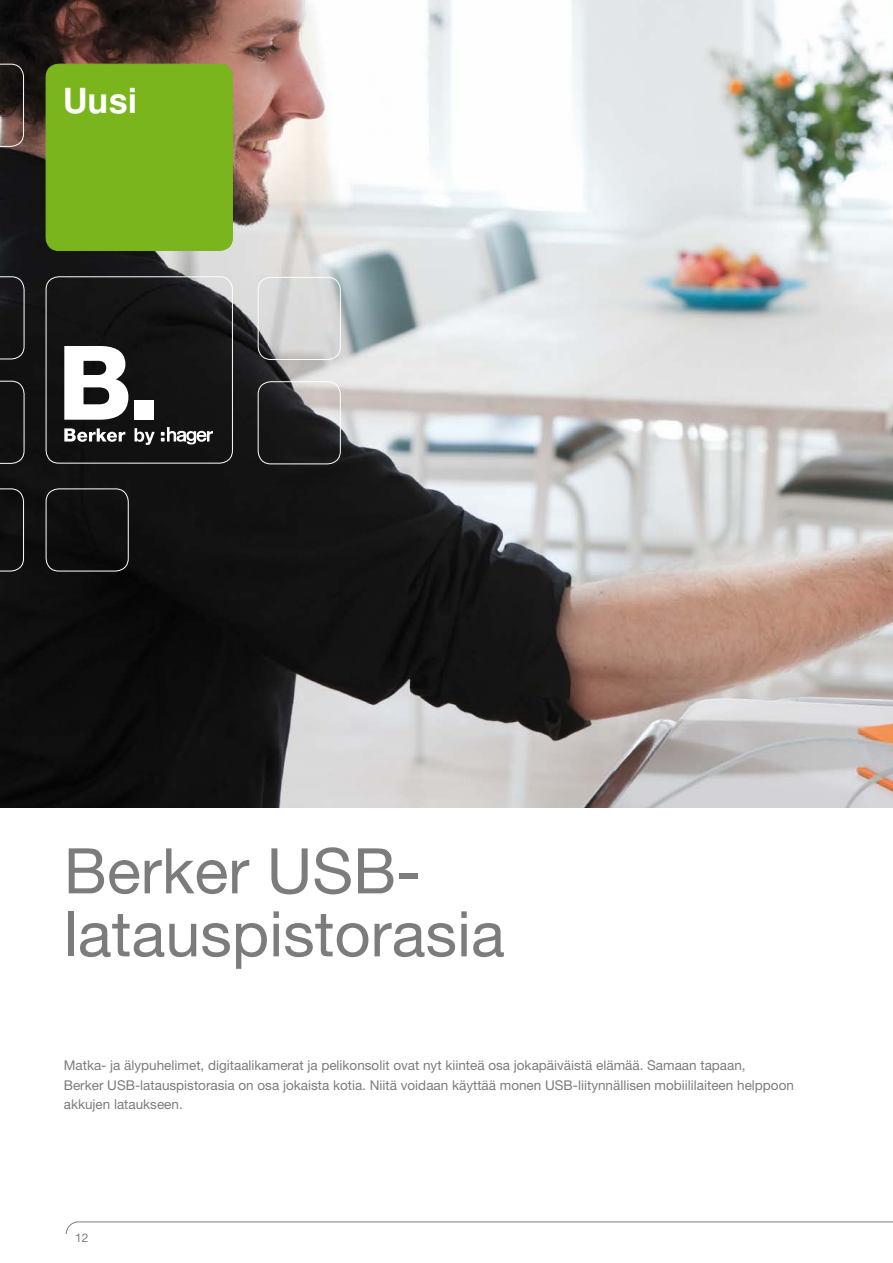
<style>
.page{position:relative;width:893px;height:1263px;background:#fff}
.page>*{position:absolute;margin:0;border:0;box-sizing:border-box;transform-origin:0 0}
.t1{font:63px/63px "Helvetica Neue LT Pro";color:#7b7c7e}
.t2{font:700 34.5px "Nimbus San LOT";color:#fff}
.t3{font:13.5px/19.5px "Helvetica Neue LT Pro";color:#7b7c7e}
.t4{font:12px "Helvetica Neue LT Pro";color:#7b7c7e}
</style>
<div class="page">
<svg style="left:66px;top:1221px;width:827px;height:13px"></svg>
<img style="left:0;top:0;width:893px;height:808px">
<div style="left:46px;top:276px;width:187px;height:187px;border:1px solid #fff;border-radius:13px"></div>
<svg style="left:0;top:381px;width:24px;height:83px;background:#1a1a1a"></svg>
<svg style="left:0;top:276px;width:24px;height:83px;background:#1d1d1f"></svg>
<svg style="left:64px;top:346px;width:64px;height:74px"></svg>
<div style="left:135px;top:400px;width:19px;height:20px;background:#fff"></div>
<svg style="left:161px;top:427px;width:52px;height:18px"></svg>
<svg style="left:64px;top:428px;width:61px;height:14px"></svg>
<svg style="left:135px;top:428px;width:20px;height:17px"></svg>
<div style="left:258px;top:381px;width:83px;height:83px;border:1px solid #fff;border-radius:13px"></div>
<div style="left:258px;top:277px;width:83px;height:83px;border:1px solid #fff;border-radius:13px"></div>
<svg style="left:0;top:488px;width:24px;height:83px;background:#1c1c1c"></svg>
<div style="left:46px;top:488px;width:83px;height:83px;border:1px solid #fff;border-radius:13px"></div>
<svg style="left:0;top:64px;width:24px;height:83px;background:#4e3e3a"></svg>
<div style="left:46px;top:64px;width:186px;height:186px;background:#7ab51d;border-radius:13px"></div>
<div style="left:46px;top:64px;width:187px;height:187px;border:1px solid #7ab51d;border-radius:13px"></div>
<p class="t2" style="left:63px;top:80px;width:76px">Uusi</p>
<p class="t1" style="left:64px;top:839px;width:443px">Berker USB&shy;latauspistorasia</p>
<p class="t3" style="left:64px;top:1055px;width:732px">Matka- ja älypuhelimet, digitaalikamerat ja pelikonsolit ovat nyt kiinteä osa jokapäiväistä elämää. Samaan tapaan,<br>Berker USB-latauspistorasia on osa jokaista kotia. Niitä voidaan käyttää monen USB-liitynnällisen mobiililaiteen helppoon akkujen lataukseen.</p>
<p class="t4" style="left:75px;top:1230px;width:15px">12</p>
</div>
